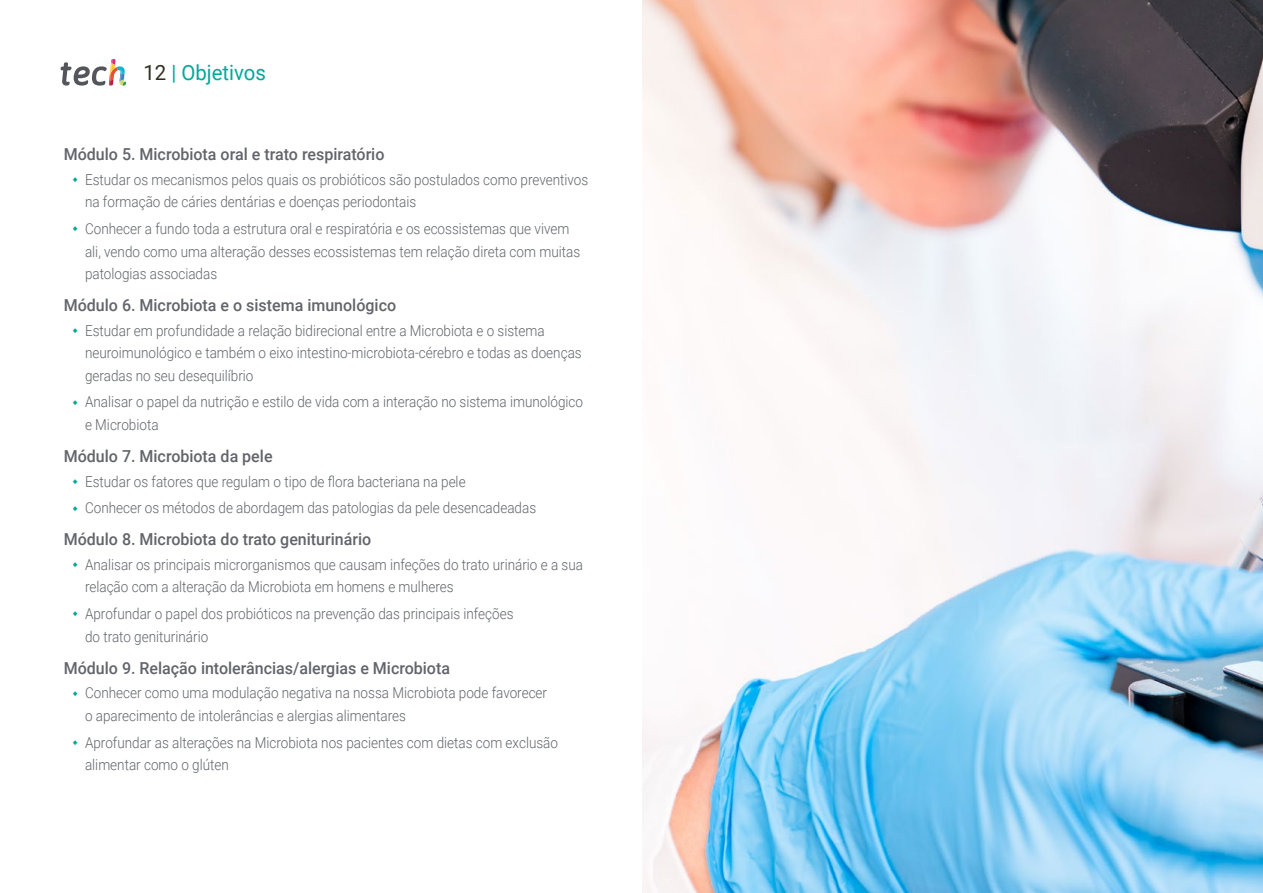
<style>
.page{position:relative;width:1263px;height:893px;background:#fff}
.page>*{position:absolute;margin:0;border:0;box-sizing:border-box;transform-origin:0 0}
.t1{font:21px "Roboto";color:#00a996}
.t2{font:500 16.5px "Roboto";color:#61646a}
.t3{font:300 15px/22.5px "Roboto";color:#61646a;scale:.9 1}
.s1{color:#312e20}
</style>
<div class="page">
<img style="left:642px;top:0;width:621px;height:893px">
<svg style="left:61px;top:59px;width:65px;height:27px"></svg>
<h1 class="t1" style="left:144px;top:57px;width:124px"><span class="s1">12</span> | Objetivos</h1>
<p class="t2" style="left:64px;top:143px;width:322px">Módulo 5. Microbiota oral e trato respiratório</p>
<p class="t3" style="left:85px;top:168px;width:561px">Estudar os mecanismos pelos quais os probióticos são postulados como preventivos na formação de cáries dentárias e doenças periodontais</p>
<p class="t3" style="left:85px;top:217px;width:552px">Conhecer a fundo toda a estrutura oral e respiratória e os ecossistemas que vivem ali, vendo como uma alteração desses ecossistemas tem relação direta com muitas patologias associadas</p>
<p class="t2" style="left:64px;top:294px;width:334px">Módulo 6. Microbiota e o sistema imunológico</p>
<p class="t3" style="left:85px;top:319px;width:553px">Estudar em profundidade a relação bidirecional entre a Microbiota e o sistema neuroimunológico e também o eixo intestino-microbiota-cérebro e todas as doenças geradas no seu desequilíbrio</p>
<p class="t3" style="left:85px;top:390px;width:555px">Analisar o papel da nutrição e estilo de vida com a interação no sistema imunológico e Microbiota</p>
<p class="t2" style="left:64px;top:444px;width:210px">Módulo 7. Microbiota da pele</p>
<p class="t3" style="left:85px;top:467px;width:503px;line-height:26.7px">Estudar os fatores que regulam o tipo de flora bacteriana na pele<br>Conhecer os métodos de abordagem das patologias da pele desencadeadas</p>
<p class="t2" style="left:64px;top:528px;width:309px">Módulo 8. Microbiota do trato geniturinário</p>
<p class="t3" style="left:85px;top:553px;width:555px">Analisar os principais microrganismos que causam infeções do trato urinário e a sua relação com a alteração da Microbiota em homens e mulheres</p>
<p class="t3" style="left:85px;top:602px;width:478px">Aprofundar o papel dos probióticos na prevenção das principais infeções do trato geniturinário</p>
<p class="t2" style="left:64px;top:656px;width:388px">Módulo 9. Relação intolerâncias/alergias e Microbiota</p>
<p class="t3" style="left:85px;top:681px;width:515px">Conhecer como uma modulação negativa na nossa Microbiota pode favorecer o aparecimento de intolerâncias e alergias alimentares</p>
<p class="t3" style="left:85px;top:730px;width:527px">Aprofundar as alterações na Microbiota nos pacientes com dietas com exclusão alimentar como o glúten</p>
</div>
